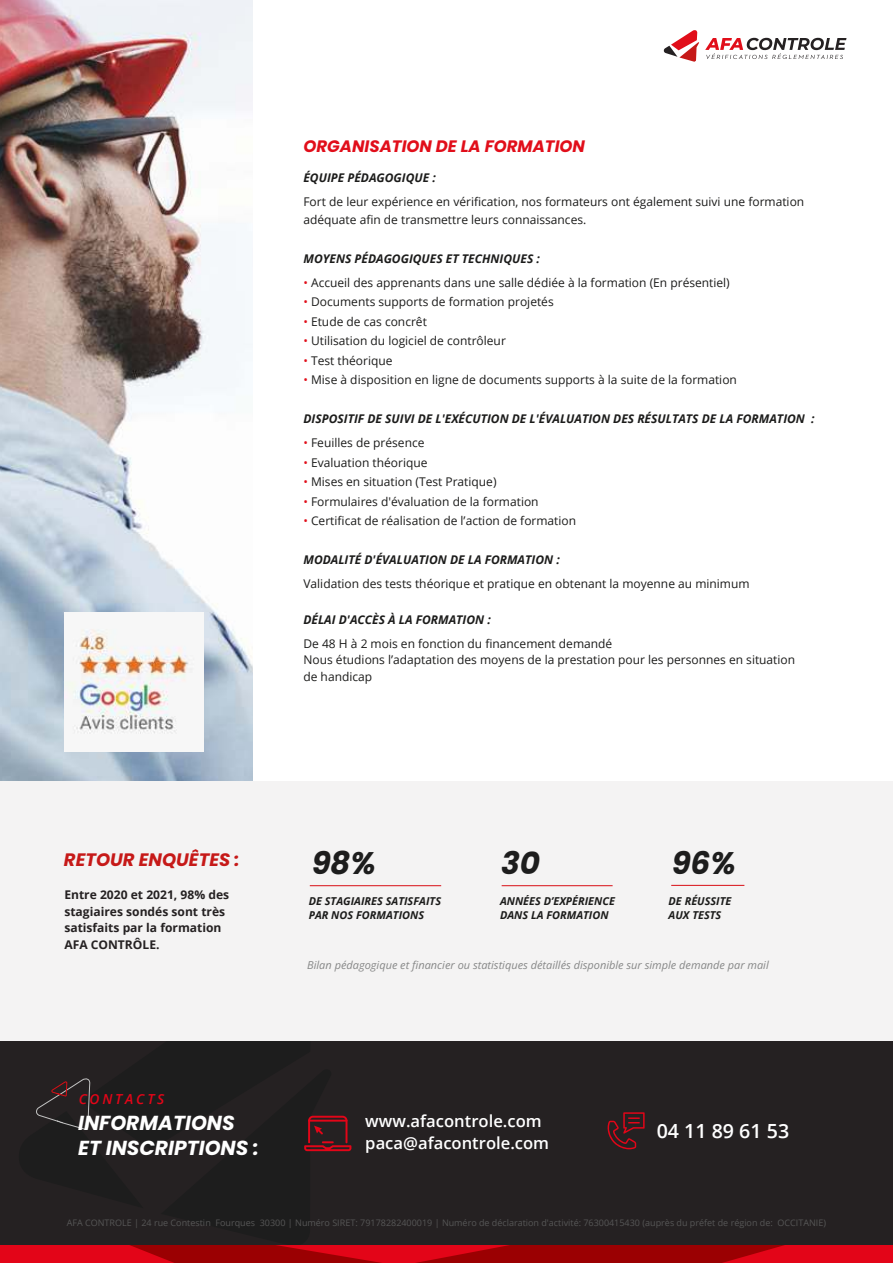
<style>
.page{position:relative;width:893px;height:1263px;background:#fff}
.page>*{position:absolute;margin:0;border:0;box-sizing:border-box;transform-origin:0 0}
.t1{font:italic 700 31.2px "Poppins";color:#1d1d1d}
.t2{font:italic 700 20.25px/24.3px "Poppins";color:#fff}
.t3{font:600 19.5px "Open Sans";color:#fff}
.t4{font:italic 700 18px "Poppins";color:#c61918}
.t5{font:600 16.5px/22px "Open Sans";color:#fff}
.t6{font:italic 700 16.5px "Poppins";color:#e10e1a}
.t7{font:italic 600 13.8px "Open Sans";letter-spacing:.205em;color:#e30518}
.t8{font:12px/19.5px "Open Sans";color:#1c1c1b}
.t9{font:italic 700 12px/24px "Open Sans";color:#1c1c1b}
.t10{font:700 12px/16.5px "Open Sans";color:#252122}
.t11{font:italic 700 10.95px/14px "Open Sans";color:#1c1c1b}
.t12{font:italic 10.95px "Open Sans";color:#868787}
.t13{font:9px "Open Sans";color:#565656}
.s1{font-weight:700;font-style:italic}
.s2{color:#e10e1a}
.s3{font-weight:400;font-style:normal;color:#e10e1a}
.s4{font-weight:400;font-style:normal}
</style>
<div class="page">
<div style="left:0;top:1041px;width:893px;height:207px;background:#252122"></div>
<img style="left:0;top:0;width:252px;height:782px">
<div style="left:0;top:782px;width:893px;height:259px;background:#f4f3f3"></div>
<div style="left:0;top:1245px;width:893px;height:18px;background:#e30518"></div>
<hr style="left:671px;top:885px;width:73px;height:1px;background:#d90e15">
<hr style="left:502px;top:885px;width:111px;height:1px;background:#d90e15">
<svg style="left:36px;top:1078px;width:749px;height:185px"></svg>
<svg style="left:705px;top:38px;width:141px;height:21px"></svg>
<svg style="left:664px;top:30px;width:35px;height:32px"></svg>
<hr style="left:310px;top:885px;width:131px;height:1px;background:#d90e15">
<img style="left:65px;top:613px;width:138px;height:139px">
<h3 class="t6" style="left:303px;top:138px;width:283px">ORGANISATION DE LA FORMATION</h3>
<p class="t9" style="left:303px;top:166px;width:134px">ÉQUIPE PÉDAGOGIQUE :</p>
<p class="t8" style="left:303px;top:192px;width:502px;line-height:18px">Fort de leur expérience en vérification, nos formateurs ont également suivi une formation adéquate afin de transmettre leurs connaissances.</p>
<p class="t8" style="left:303px;top:247px;width:428px;line-height:24px"><span class="s1">MOYENS PÉDAGOGIQUES ET TECHNIQUES :<br></span><span class="s2">ï</span> Accueil des apprenants dans une salle dédiée à la formation (En présentiel)</p>
<p class="t8" style="left:303px;top:293px;width:435px"><span class="s2">ï</span> Documents supports de formation projetés<br><span class="s2">ï</span> Etude de cas concrêt<br><span class="s2">ï</span> Utilisation du logiciel de contrôleur<br><span class="s2">ï</span> Test théorique<br><span class="s2">ï</span> Mise à disposition en ligne de documents supports à la suite de la formation</p>
<p class="t9" style="left:303px;top:407px;width:513px">DISPOSITIF DE SUIVI DE L'EXÉCUTION DE L'ÉVALUATION DES RÉSULTATS DE LA FORMATION : <span class="s3">ï</span> <span class="s4">Feuilles de présence</span></p>
<p class="t8" style="left:303px;top:454px;width:274px"><span class="s2">ï</span> Evaluation théorique<br><span class="s2">ï</span> Mises en situation (Test Pratique)<br><span class="s2">ï</span> Formulaires d'évaluation de la formation<br><span class="s2">ï</span> Certificat de réalisation de l’action de formation</p>
<p class="t9" style="left:303px;top:548px;width:258px">MODALITÉ D'ÉVALUATION DE LA FORMATION :</p>
<p class="t8" style="left:303px;top:575px;width:448px">Validation des tests théorique et pratique en obtenant la moyenne au minimum</p>
<p class="t9" style="left:303px;top:608px;width:189px">DÉLAI D'ACCÈS À LA FORMATION :</p>
<p class="t8" style="left:303px;top:635px;width:493px;line-height:16.5px">De 48 H à 2 mois en fonction du financement demandé<br>Nous étudions l’adaptation des moyens de la prestation pour les personnes en situation de handicap</p>
<h3 class="t4" style="left:64px;top:851px;width:177px">RETOUR ENQUÊTES :</h3>
<h1 class="t1" style="left:501px;top:848px;width:41px">30</h1>
<h1 class="t1" style="left:311px;top:848px;width:66px">98%</h1>
<p class="t10" style="left:64px;top:888px;width:166px">Entre 2020 et 2021, 98% des stagiaires sondés sont très satisfaits par la formation<br>AFA CONTRÔLE.</p>
<p class="t11" style="left:309px;top:895px;width:134px">DE STAGIAIRES SATISFAITS<br>PAR NOS FORMATIONS</p>
<p class="t11" style="left:500px;top:895px;width:117px">ANNÉES D’EXPÉRIENCE<br>DANS LA FORMATION</p>
<h1 class="t1" style="left:671px;top:848px;width:66px">96%</h1>
<p class="t11" style="left:669px;top:895px;width:64px">DE RÉUSSITE<br>AUX TESTS</p>
<p class="t7" style="left:78px;top:1093px;width:87px">CONTACTS</p>
<h2 class="t2" style="left:78px;top:1111px;width:182px">INFORMATIONS<br>ET INSCRIPTIONS :</h2>
<p class="t12" style="left:307px;top:957px;width:463px">Bilan pédagogique et financier ou statistiques détaillés disponible sur simple demande par mail</p>
<h3 class="t5" style="left:365px;top:1109px;width:185px">www.afacontrole.com paca@afacontrole.com</h3>
<h3 class="t3" style="left:657px;top:1120px;width:134px">04 11 89 61 53</h3>
<p class="t13" style="left:67px;top:1219px;width:761px">AFA CONTROLE | 24 rue Contestin Fourques 30300 | Numéro SIRET: 79178282400019 | Numéro de déclaration d'activité: 76300415430 (auprès du préfet de région de: OCCITANIE)</p>
</div>
